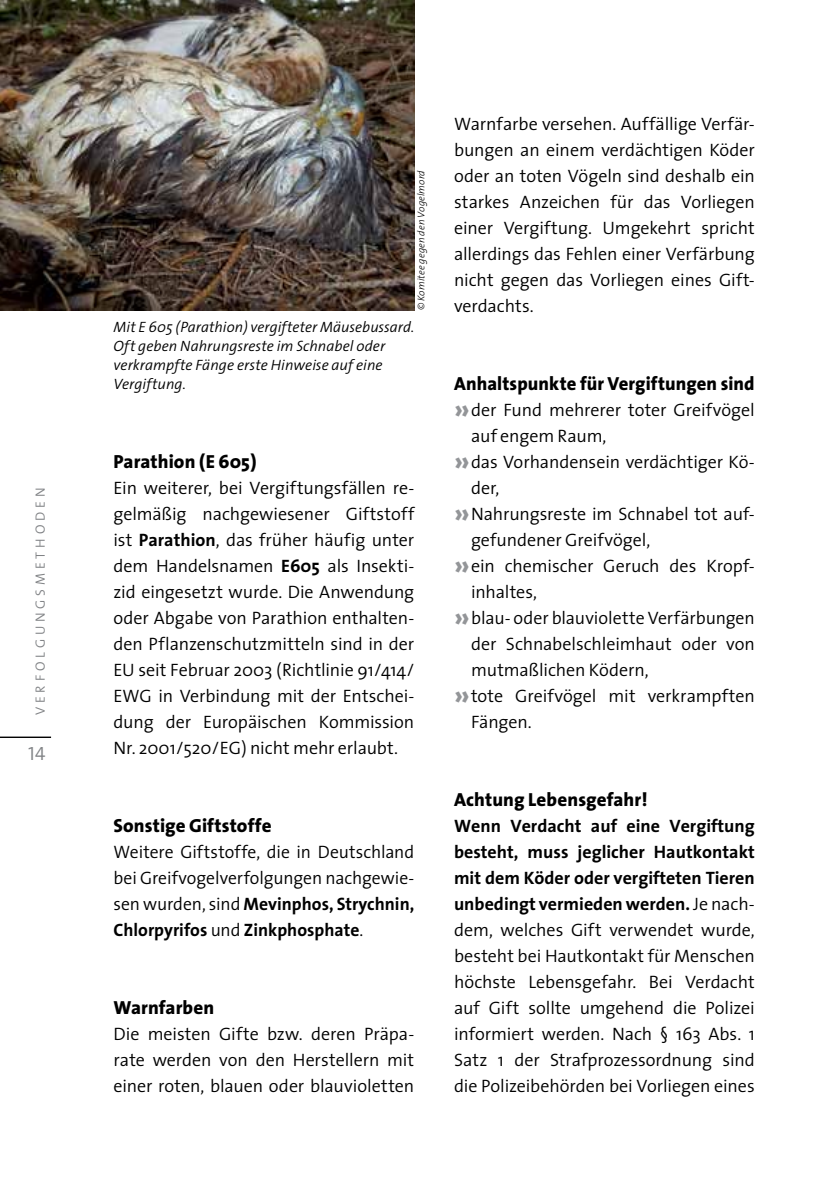
<style>
.page{position:relative;width:840px;height:1191px;background:#fff}
.page>*{position:absolute;margin:0;border:0;box-sizing:border-box;transform-origin:0 0}
.t1{font:19.2px "The Sans Semi Light Caps";color:#808285}
.t2{font:800 19px "The Sans";letter-spacing:.005em;color:#000}
.t3{font:300 18px/26px "The Sans";letter-spacing:-.005em;color:#000;text-align:justify}
.t4{font:italic 300 15px/19px "The Sans";color:#000}
.t5{font:300 13.4px "The Sans";letter-spacing:.285em;color:#808285}
.t6{font:italic 300 10px "The Sans";letter-spacing:.015em;color:#000}
.s1{font-weight:700}
.s2{font-weight:800;font-size:28px;color:#939598}
</style>
<div class="page">
<hr style="left:0;top:736px;width:51px;height:2px;background:#000">
<img style="left:0;top:0;width:414px;height:310px">
<p class="t5" style="left:29px;top:715px;width:229px;rotate:-90deg">verfolgungsmethoden</p>
<p class="t1" style="left:28px;top:737px;width:19px">14</p>
<p class="t6" style="left:412px;top:310px;width:141px;rotate:-90deg">© Komitee gegen den Vogelmord</p>
<p class="t4" style="left:113px;top:317px;width:302px">Mit E 605 (Parathion) vergifteter Mäusebussard.<br>Oft geben Nahrungsreste im Schnabel oder verkrampfte Fänge erste Hinweise auf eine Vergiftung.</p>
<p class="t2" style="left:113px;top:446px;width:144px">Parathion (E 605)</p>
<p class="t3" style="left:113px;top:474px;width:302px">Ein weiterer, bei Vergiftungsfällen re&shy;gelmäßig nachgewiesener Giftstoff ist <span class="s1">Parathion</span>, das früher häufig unter dem Handelsnamen <span class="s1">E605</span> als Insekti&shy;zid eingesetzt wurde. Die Anwendung oder Abgabe von Parathion enthalten&shy;den Pflanzenschutzmitteln sind in der EU seit Februar 2003 (Richtlinie 91/414/ EWG in Verbindung mit der Entschei&shy;dung der Europäischen Kommission Nr. 2001/520/EG) nicht mehr erlaubt.</p>
<p class="t2" style="left:113px;top:810px;width:159px">Sonstige Giftstoffe</p>
<p class="t3" style="left:113px;top:838px;width:302px">Weitere Giftstoffe, die in Deutschland bei Greifvogelverfolgungen nachgewie&shy;sen wurden, sind <span class="s1">Mevinphos, Strychnin, Chlorpyrifos</span> und <span class="s1">Zinkphosphate</span>.</p>
<p class="t2" style="left:113px;top:992px;width:102px">Warnfarben</p>
<p class="t3" style="left:113px;top:1020px;width:302px">Die meisten Gifte bzw. deren Präpa&shy;rate werden von den Herstellern mit einer roten, blauen oder blauvioletten</p>
<p class="t3" style="left:454px;top:110px;width:302px">Warnfarbe versehen. Auffällige Verfär&shy;bungen an einem verdächtigen Köder oder an toten Vögeln sind deshalb ein starkes Anzeichen für das Vorliegen einer Vergiftung. Umgekehrt spricht allerdings das Fehlen einer Verfärbung nicht gegen das Vorliegen eines Gift&shy;verdachts.</p>
<p class="t2" style="left:454px;top:368px;width:302px">Anhaltspunkte für Vergiftungen sind</p>
<p class="t3" style="left:454px;top:396px;width:302px"><span class="s2">»</span>der Fund mehrerer toter Greifvögel</p>
<p class="t3" style="left:471px;top:422px;width:137px">auf engem Raum,</p>
<p class="t3" style="left:454px;top:448px;width:302px"><span class="s2">»</span>das Vorhandensein verdächtiger Kö-</p>
<p class="t3" style="left:471px;top:474px;width:30px">der,</p>
<p class="t3" style="left:454px;top:500px;width:302px"><span class="s2">»</span>Nahrungsreste im Schnabel tot auf-</p>
<p class="t3" style="left:471px;top:526px;width:181px">gefundener Greifvögel,</p>
<p class="t3" style="left:454px;top:552px;width:300px"><span class="s2">»</span>ein chemischer Geruch des Kropf-</p>
<p class="t3" style="left:471px;top:578px;width:67px">inhaltes,</p>
<p class="t3" style="left:454px;top:604px;width:302px"><span class="s2">»</span>blau- oder blauviolette Verfärbungen</p>
<p class="t3" style="left:471px;top:630px;width:285px">der Schnabelschleimhaut oder von</p>
<p class="t3" style="left:471px;top:656px;width:179px">mutmaßlichen Ködern,</p>
<p class="t3" style="left:454px;top:682px;width:302px"><span class="s2">»</span>tote Greifvögel mit verkrampften</p>
<p class="t3" style="left:471px;top:708px;width:62px">Fängen.</p>
<p class="t2" style="left:454px;top:784px;width:195px">Achtung Lebensgefahr!</p>
<p class="t3" style="left:454px;top:812px;width:302px"><span class="s1">Wenn Verdacht auf eine Vergiftung besteht, muss jeglicher Hautkontakt mit dem Köder oder vergifteten Tieren unbedingt vermieden werden.</span> Je nach&shy;dem, welches Gift verwendet wurde, besteht bei Hautkontakt für Menschen höchste Lebensgefahr. Bei Verdacht auf Gift sollte umgehend die Polizei informiert werden. Nach § 163 Abs. 1<br>Satz 1 der Strafprozessordnung sind die Polizeibehörden bei Vorliegen eines</p>
</div>
